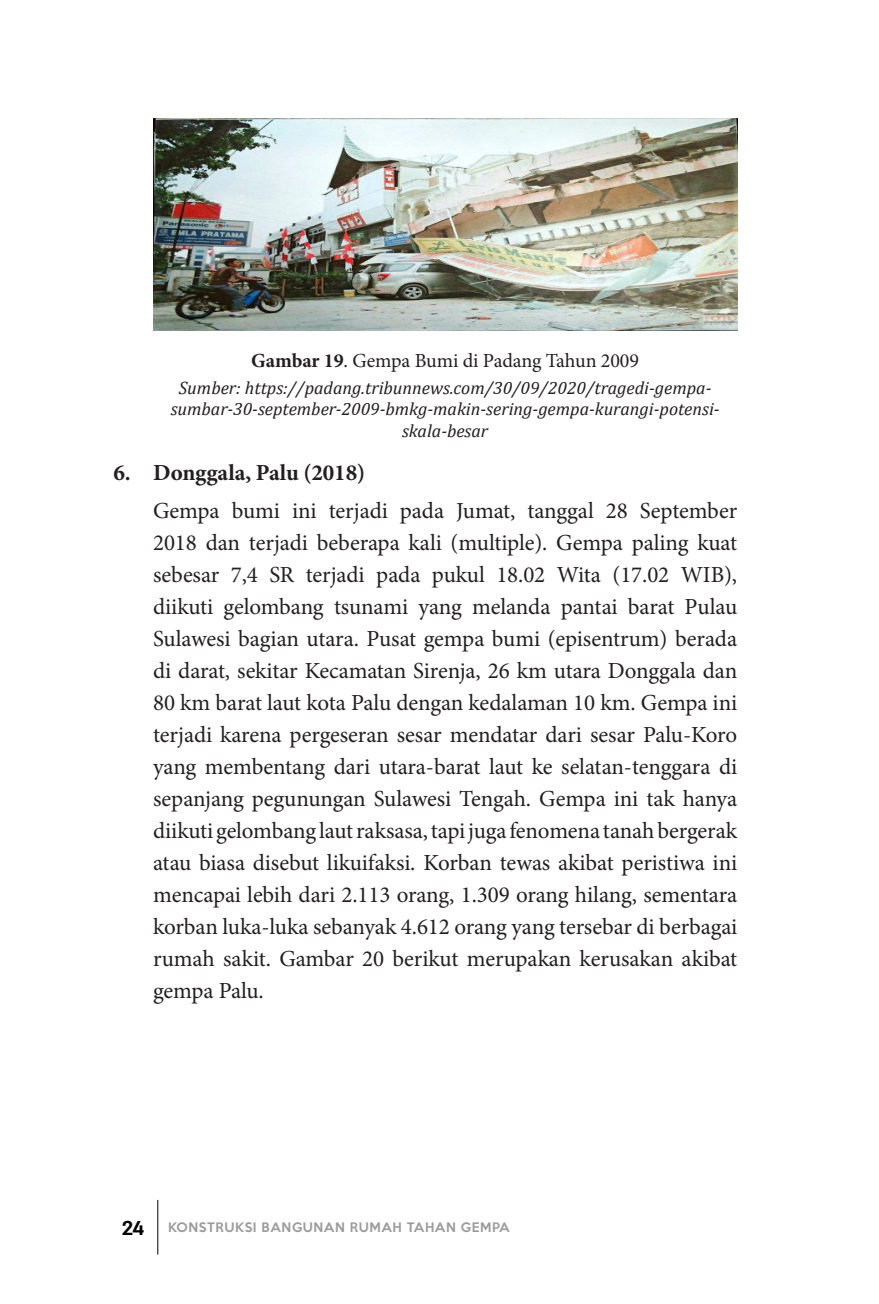
<style>
.page{position:relative;width:879px;height:1304px;background:#fff}
.page>*{position:absolute;margin:0;border:0;box-sizing:border-box;transform-origin:0 0}
.isi_2_pertama{font:23px/32px "Minion Pro";letter-spacing:-.005em;color:#231f20;text-align:justify}
.t1{font:700 23px "Minion Pro";letter-spacing:-.005em;color:#231f20}
.Nama_Gambar_lvl2{font:20px "Minion Pro";letter-spacing:-.005em;color:#231f20}
.sumber_gambar{font:italic 18px/21.6px "Cambria";color:#231f20;text-align:center}
.t2{font:500 12px "Keep Calm";letter-spacing:.05em;color:#9c9c9c}
.s1{font-weight:700}
.s2{font-family:"Antartida";font-weight:700;font-size:20px;color:#000}
</style>
<div class="page">
<img style="left:153px;top:118px;width:584px;height:213px">
<hr style="left:157px;top:1200px;width:1px;height:55px;background:#000">
<p class="Nama_Gambar_lvl2" style="left:251px;top:347px;width:389px"><span class="s1">Gambar 19</span>. Gempa Bumi di Padang Tahun 2009</p>
<p class="sumber_gambar" style="left:171px;top:376px;width:550px">Sumber: https://padang.tribunnews.com/30/09/2020/tragedi-gempa&shy;sumbar-30-september-2009-bmkg-makin-sering-gempa-kurangi-potensi&shy;skala-besar</p>
<p class="t1" style="left:113px;top:457px;width:253px">6. Donggala, Palu (2018)</p>
<p class="isi_2_pertama" style="left:153px;top:495px;width:586px">Gempa bumi ini terjadi pada Jumat, tanggal 28 September 2018 dan terjadi beberapa kali (multiple). Gempa paling kuat sebesar 7,4 SR terjadi pada pukul 18.02 Wita (17.02 WIB), diikuti gelombang tsunami yang melanda pantai barat Pulau Sulawesi bagian utara. Pusat gempa bumi (episentrum) berada di darat, sekitar Kecamatan Sirenja, 26 km utara Donggala dan 80 km barat laut kota Palu dengan kedalaman 10 km. Gempa ini terjadi karena pergeseran sesar mendatar dari sesar Palu-Koro yang membentang dari utara-barat laut ke selatan-tenggara di sepanjang pegunungan Sulawesi Tengah. Gempa ini tak hanya diikuti gelombang laut raksasa, tapi juga fenomena tanah bergerak atau biasa disebut likuifaksi. Korban tewas akibat peristiwa ini mencapai lebih dari 2.113 orang, 1.309 orang hilang, sementara korban luka-luka sebanyak 4.612 orang yang tersebar di berbagai rumah sakit. Gambar 20 berikut merupakan kerusakan akibat gempa Palu.</p>
<p class="t2" style="left:122px;top:1217px;width:389px"><span class="s2">24</span> KONSTRUKSI BANGUNAN RUMAH TAHAN GEMPA</p>
</div>
